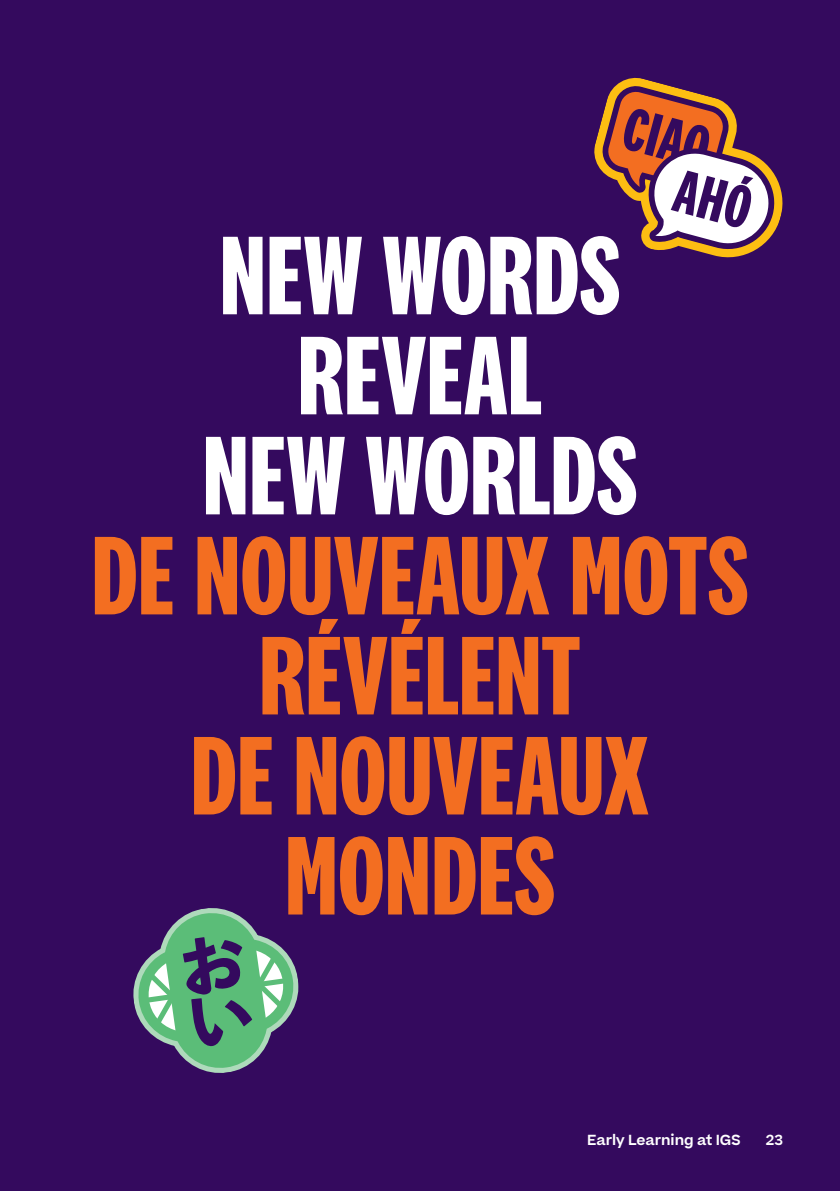
<style>
.page{position:relative;width:840px;height:1191px;background:#fff}
.page>*{position:absolute;margin:0;border:0;box-sizing:border-box;transform-origin:0 0}
.Heading___large{font:700 116px/100px "National 2 Cmp";color:#f36e21;text-align:center}
.Heading___large-2{font:700 116px/100px "National 2 Cmp";letter-spacing:.005em;color:#fff;text-align:center}
.t1{font:700 63.2px/47px "National 2 Cmp";color:#340a5e}
.t2{font:600 14px "Beatrice";letter-spacing:-.005em;color:#fff}
</style>
<div class="page">
<div style="left:0;top:0;width:839px;height:1191px;background:#340a5e"></div>
<svg style="left:594px;top:77px;width:189px;height:181px"></svg>
<svg style="left:133px;top:908px;width:166px;height:165px"></svg>
<p class="t1" style="left:693px;top:121px;width:79px;text-indent:-65px;rotate:15deg">CIAO<br>AHÓ</p>
<p class="Heading___large-2" style="left:203px;top:225px;width:435px">NEW WORDS<br>REVEAL<br>NEW WORLDS</p>
<p class="Heading___large" style="left:92px;top:525px;width:657px">DE NOUVEAUX MOTS<br>RÉVÉLENT<br>DE NOUVEAUX<br>MONDES</p>
<p class="t2" style="left:587px;top:1128px;width:155px">Early Learning at IGS</p>
<p class="t2" style="left:765px;top:1128px;width:19px">23</p>
</div>
